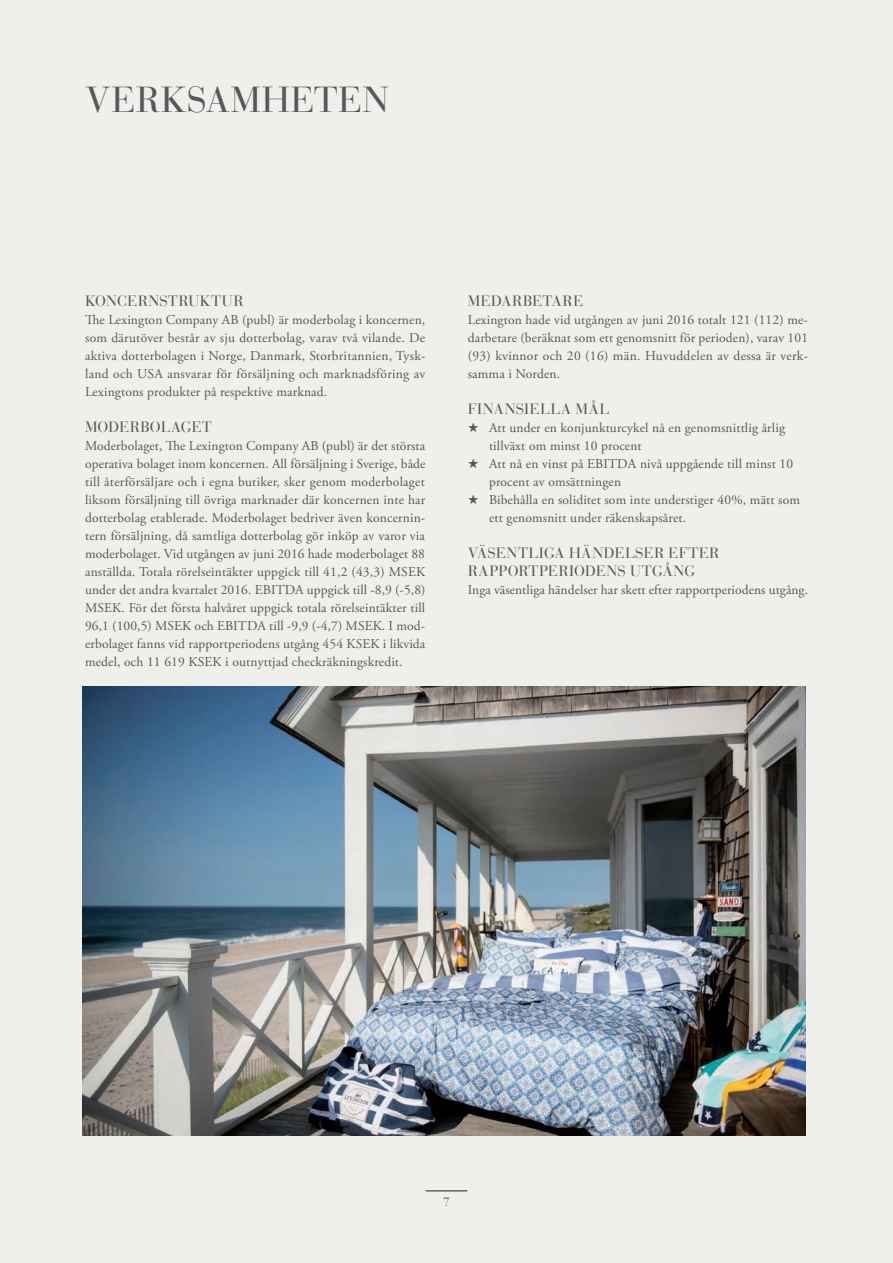
<style>
.page{position:relative;width:893px;height:1263px;background:#efefeb}
.page>*{position:absolute;margin:0;border:0;box-sizing:border-box;transform-origin:0 0}
.t1{font:36px "Bauer Bodoni Std";letter-spacing:.02em;color:#57585a}
.t2{font:15px/18px "Bauer Bodoni Std";letter-spacing:.02em;color:#57585a}
.t3{font:13.5px/18px "Adobe Garamond Pro";letter-spacing:.01em;color:#57585a;text-align:justify}
.t4{font:12px "Bauer Bodoni Std";color:#57585a}
</style>
<div class="page">
<img style="left:83px;top:687px;width:723px;height:448px">
<hr style="left:426px;top:1190px;width:41px;height:1px;background:#231f20">
<h1 class="t1" style="left:85px;top:78px;width:305px">VERKSAMHETEN</h1>
<p class="t2" style="left:85px;top:292px;width:160px">KONCERNSTRUKTUR</p>
<p class="t3" style="left:85px;top:311px;width:342px">The Lexington Company AB (publ) är moderbolag i koncernen, som därutöver består av sju dotterbolag, varav två vilande. De aktiva dotterbolagen i Norge, Danmark, Storbritannien, Tysk&shy;land och USA ansvarar för försäljning och marknadsföring av Lexingtons produkter på respektive marknad.</p>
<p class="t2" style="left:85px;top:418px;width:128px">MODERBOLAGET</p>
<p class="t3" style="left:85px;top:437px;width:342px">Moderbolaget, The Lexington Company AB (publ) är det största operativa bolaget inom koncernen. All försäljning i Sverige, både till återförsäljare och i egna butiker, sker genom moderbolaget liksom försäljning till övriga marknader där koncernen inte har dotterbolag etablerade. Moderbolaget bedriver även koncernin&shy;tern försäljning, då samtliga dotterbolag gör inköp av varor via moderbolaget. Vid utgången av juni 2016 hade moderbolaget 88 anställda. Totala rörelseintäkter uppgick till 41,2 (43,3) MSEK under det andra kvartalet 2016. EBITDA uppgick till -8,9 (-5,8)<br>MSEK. För det första halvåret uppgick totala rörelseintäkter till 96,1 (100,5) MSEK och EBITDA till -9,9 (-4,7) MSEK. I mod&shy;erbolaget fanns vid rapportperiodens utgång 454 KSEK i likvida medel, och 11 619 KSEK i outnyttjad checkräkningskredit.</p>
<p class="t2" style="left:468px;top:292px;width:117px">MEDARBETARE</p>
<p class="t3" style="left:468px;top:311px;width:342px">Lexington hade vid utgången av juni 2016 totalt 121 (112) me&shy;darbetare (beräknat som ett genomsnitt för perioden), varav 101 (93) kvinnor och 20 (16) män. Huvuddelen av dessa är verk&shy;samma i Norden.</p>
<p class="t2" style="left:468px;top:400px;width:143px">FINANSIELLA MÅL</p>
<p class="t3" style="left:489px;top:419px;width:297px;text-indent:-21px">★ Att under en konjunkturcykel nå en genomsnittlig årlig tillväxt om minst 10 procent</p>
<p class="t3" style="left:489px;top:455px;width:306px;text-indent:-21px">★ Att nå en vinst på EBITDA nivå uppgående till minst 10 procent av omsättningen</p>
<p class="t3" style="left:489px;top:491px;width:313px;text-indent:-21px">★ Bibehålla en soliditet som inte understiger 40%, mätt som ett genomsnitt under räkenskapsåret.</p>
<p class="t2" style="left:468px;top:544px;width:253px">VÄSENTLIGA HÄNDELSER EFTER<br>RAPPORTPERIODENS UTGÅNG</p>
<p class="t3" style="left:468px;top:581px;width:342px">Inga väsentliga händelser har skett efter rapportperiodens utgång.</p>
<p class="t4" style="left:443px;top:1194px;width:8px">7</p>
</div>
